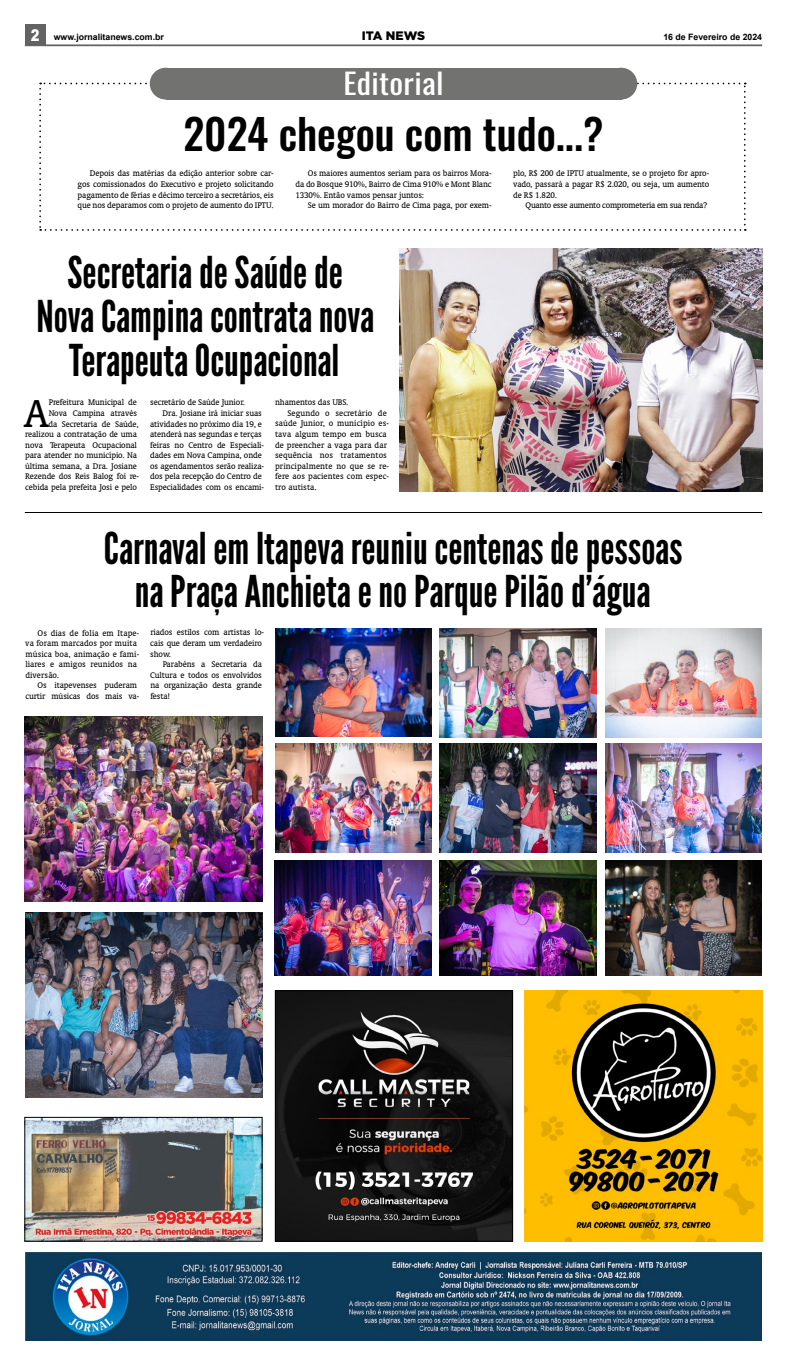
<style>
.page{position:relative;width:787px;height:1365px;background:#fff}
.page>*{position:absolute;margin:0;border:0;box-sizing:border-box;transform-origin:0 0}
.t1{font:44.1px "Oranda BT";color:#000}
.t2{font:43.75px/43.8px "League Gothic";color:#000;text-align:center}
.t3{font:42px "Oswald";color:#000}
.t4{font:28.88px "Oswald";letter-spacing:.01em;color:#fff;scale:1.12 1}
.t5{font:900 12.25px "Gotham";color:#000}
.t6{font:9.19px/10.6px "Oranda BT";letter-spacing:-.01em;color:#000;text-align:justify}
.t7{font:9.19px/10.6px "Oranda BT";letter-spacing:.01em;color:#000}
.t8{font:9.19px "Oranda BT";letter-spacing:-.03em;color:#000}
.t9{font:700 8.75px "Arial";color:#000}
.s1{font-weight:900;font-size:16.1px;color:#fff}
</style>
<div class="page">
<svg style="left:39px;top:83px;width:706px;height:148px"></svg>
<div style="left:25px;top:25px;width:20px;height:21px;background:#646363"></div>
<hr style="left:25px;top:44px;width:736px;height:2px;background:#646363">
<div style="left:166px;top:68px;width:455px;height:31px;background:#727271"></div>
<div style="left:605px;top:68px;width:32px;height:31px;background:#727271;border-radius:50%"></div>
<div style="left:150px;top:68px;width:31px;height:31px;background:#727271;border-radius:50%"></div>
<img style="left:25px;top:1252px;width:736px;height:87px">
<img style="left:399px;top:248px;width:362px;height:243px">
<img style="left:277px;top:992px;width:233px;height:247px">
<div style="left:275px;top:990px;width:237px;height:251px;border:1px solid #000"></div>
<img style="left:524px;top:990px;width:238px;height:251px">
<img style="left:27px;top:1118px;width:233px;height:121px">
<div style="left:25px;top:1116px;width:237px;height:125px;border:1px solid #000"></div>
<hr style="left:25px;top:512px;width:736px;height:1px;background:#000">
<img style="left:275px;top:628px;width:156px;height:108px">
<img style="left:439px;top:628px;width:157px;height:109px">
<img style="left:25px;top:716px;width:237px;height:184px">
<img style="left:275px;top:743px;width:156px;height:109px">
<img style="left:439px;top:743px;width:157px;height:109px">
<img style="left:25px;top:912px;width:237px;height:185px">
<img style="left:439px;top:860px;width:157px;height:115px">
<img style="left:274px;top:860px;width:157px;height:115px">
<img style="left:605px;top:743px;width:156px;height:109px">
<img style="left:605px;top:860px;width:156px;height:115px">
<img style="left:605px;top:628px;width:156px;height:109px">
<p class="t9" style="left:31px;top:30px;width:135px"><span class="s1">2</span> www.jornalitanews.com.br</p>
<h3 class="t5" style="left:361px;top:29px;width:65px">ITA NEWS</h3>
<p class="t9" style="left:663px;top:30px;width:100px">16 de Fevereiro de 2024</p>
<h3 class="t4" style="left:343px;top:57px;width:91px">Editorial</h3>
<h3 class="t3" style="left:183px;top:97px;width:421px">2024 chegou com tudo...?</h3>
<p class="t6" style="left:78px;top:168px;width:198px;text-indent:12px">Depois das matérias da edição anterior sobre car&shy;gos comissionados do Executivo e projeto solicitando pagamento de férias e décimo terceiro a secretários, eis que nos deparamos com o projeto de aumento do IPTU.</p>
<p class="t6" style="left:513px;top:168px;width:198px">plo, R$ 200 de IPTU atualmente, se o projeto for apro&shy;vado, passará a pagar R$ 2.020, ou seja, um aumento de R$ 1.820.</p>
<p class="t6" style="left:295px;top:168px;width:198px;text-indent:12px">Os maiores aumentos seriam para os bairros Mora&shy;da do Bosque 910%, Bairro de Cima 910% e Mont Blanc 1330%. Então vamos pensar juntos:</p>
<p class="t6" style="left:308px;top:200px;width:185px">Se um morador do Bairro de Cima paga, por exem-</p>
<p class="t8" style="left:525px;top:200px;width:183px">Quanto esse aumento comprometeria em sua renda?</p>
<h2 class="t2" style="left:37px;top:251px;width:339px">Secretaria de Saúde de<br>Nova Campina contrata nova<br>Terapeuta Ocupacional</h2>
<p class="t6" style="left:150px;top:397px;width:96px">secretário de Saúde Junior.</p>
<p class="t6" style="left:162px;top:407px;width:101px">Dra. Josiane irá iniciar suas</p>
<p class="t6" style="left:150px;top:418px;width:113px">atividades no próximo dia 19, e</p>
<p class="t6" style="left:150px;top:429px;width:113px">atenderá nas segundas e terças</p>
<p class="t6" style="left:150px;top:439px;width:115px">feiras no Centro de Especiali-</p>
<p class="t6" style="left:150px;top:450px;width:113px">dades em Nova Campina, onde</p>
<p class="t6" style="left:150px;top:460px;width:115px">os agendamentos serão realiza-</p>
<p class="t6" style="left:150px;top:471px;width:113px">dos pela recepção do Centro de</p>
<p class="t6" style="left:150px;top:481px;width:115px">Especialidades com os encami-</p>
<p class="t6" style="left:275px;top:397px;width:75px">nhamentos das UBS.</p>
<p class="t7" style="left:287px;top:407px;width:101px">Segundo o secretário de</p>
<p class="t7" style="left:275px;top:418px;width:115px">saúde Junior, o município es-</p>
<p class="t7" style="left:275px;top:429px;width:113px">tava algum tempo em busca</p>
<p class="t7" style="left:275px;top:439px;width:113px">de preencher a vaga para dar</p>
<p class="t7" style="left:275px;top:450px;width:113px">sequência nos tratamentos</p>
<p class="t7" style="left:275px;top:460px;width:115px">principalmente no que se re-</p>
<p class="t7" style="left:275px;top:471px;width:115px">fere aos pacientes com espec-</p>
<p class="t7" style="left:275px;top:481px;width:43px">tro autista.</p>
<p class="t6" style="left:25px;top:397px;width:115px;text-align:right">Prefeitura Municipal de<br>Nova Campina através<br>da Secretaria de Saúde, realizou a contratação de uma nova Terapeuta Ocupacional para atender no município. Na última semana, a Dra. Josiane<br>Rezende dos Reis Balog foi re&shy;cebida pela prefeita Josi e pelo</p>
<h1 class="t1" style="left:23px;top:387px;width:27px">A</h1>
<h2 class="t2" style="left:104px;top:526px;width:580px">Carnaval em Itapeva reuniu centenas de pessoas na Praça Anchieta e no Parque Pilão d’água</h2>
<p class="t7" style="left:25px;top:627px;width:115px;text-indent:12px">Os dias de folia em Itape&shy;va foram marcados por muita música boa, animação e fami&shy;liares e amigos reunidos na diversão.</p>
<p class="t6" style="left:25px;top:680px;width:115px;text-align:right">Os itapevenses puderam curtir músicas dos mais va-</p>
<p class="t6" style="left:150px;top:627px;width:115px;text-align:left">riados estilos com artistas lo&shy;cais que deram um verdadeiro show.</p>
<p class="t6" style="left:150px;top:659px;width:113px;text-indent:13px">Parabéns a Secretaria da Cultura e todos os envolvidos na organização desta grande festa!</p>
</div>
